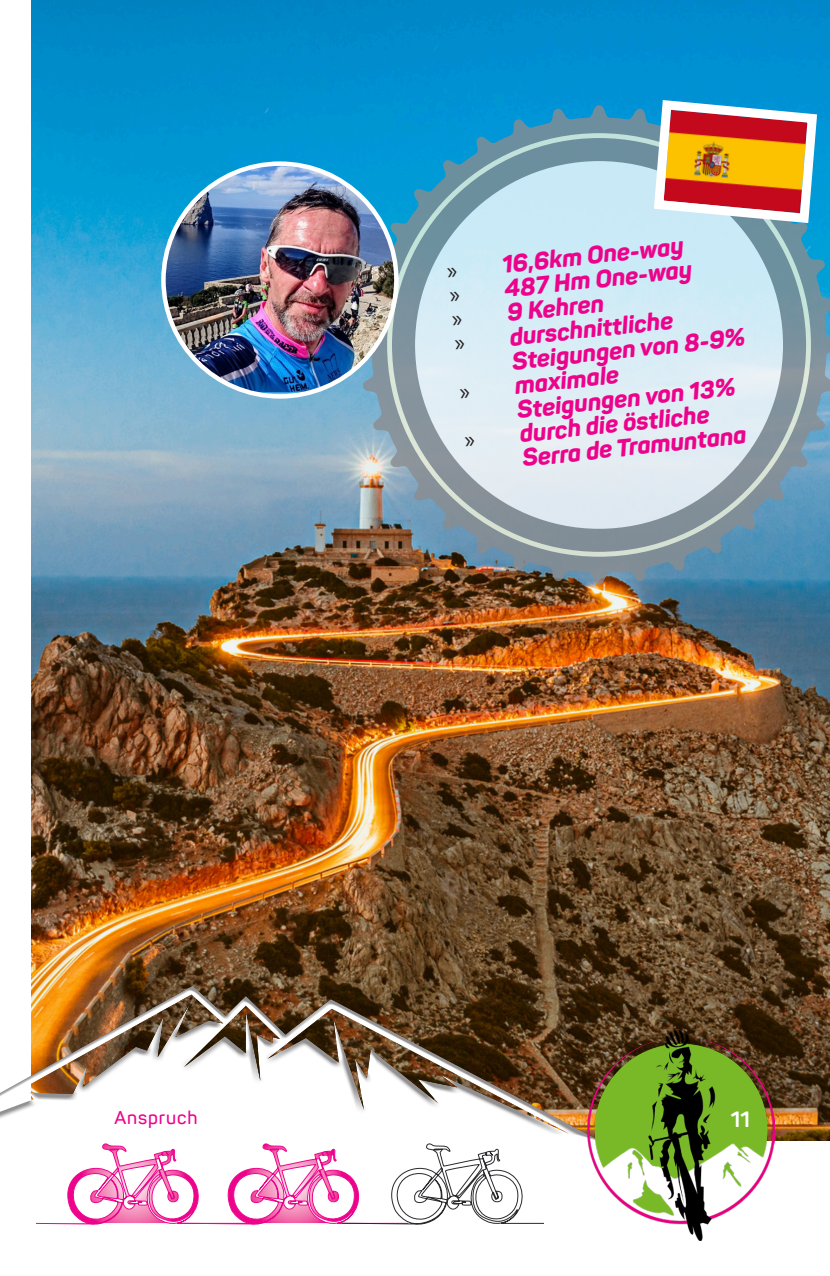
<style>
.page{position:relative;width:830px;height:1276px;background:#fff}
.page>*{position:absolute;margin:0;border:0;box-sizing:border-box;transform-origin:0 0}
.t1{font:italic 800 24.3px "Panton";color:#ed028c}
.t2{font:700 21.82px "Panton";color:#fff}
.t3{font:600 18.22px "Panton";letter-spacing:.05em;color:#ed028c}
.s1{font-family:"Myriad Pro";font-weight:400;font-style:normal;color:#231f20}
</style>
<div class="page">
<img style="left:32px;top:0;width:797px;height:1140px">
<svg style="left:0;top:984px;width:604px;height:156px"></svg>
<img style="left:587px;top:1030px;width:186px;height:210px">
<img style="left:363px;top:105px;width:466px;height:480px">
<svg style="left:387px;top:133px;width:423px;height:424px"></svg>
<div style="left:415px;top:161px;width:367px;height:368px;background:linear-gradient(to bottom,#c5eaf8,#e7ecf1);border-radius:50%"></div>
<img style="left:163px;top:164px;width:233px;height:228px">
<div style="left:161px;top:161px;width:237px;height:238px;border:5px solid #fff;border-radius:50%"></div>
<svg style="left:648px;top:95px;width:173px;height:133px"></svg>
<svg style="left:37px;top:1143px;width:506px;height:82px"></svg>
<p class="t1" style="left:445px;top:261px;width:239px;rotate:-6deg"><span class="s1">»</span> 16,6km One-way</p>
<p class="t1" style="left:448px;top:285px;width:245px;rotate:-6deg"><span class="s1">»</span> 487 Hm One-way</p>
<p class="t1" style="left:451px;top:309px;width:154px;rotate:-6deg"><span class="s1">»</span> 9 Kehren</p>
<p class="t1" style="left:453px;top:333px;width:221px;rotate:-6deg"><span class="s1">»</span> durschnittliche</p>
<p class="t1" style="left:511px;top:352px;width:235px;rotate:-6deg">Steigungen von 8-9%</p>
<p class="t1" style="left:458px;top:382px;width:162px;rotate:-6deg"><span class="s1">»</span> maximale</p>
<p class="t1" style="left:516px;top:400px;width:220px;rotate:-6deg">Steigungen von 13%</p>
<p class="t1" style="left:463px;top:430px;width:247px;rotate:-6deg"><span class="s1">»</span> durch die östliche</p>
<p class="t1" style="left:521px;top:448px;width:226px;rotate:-6deg">Serra de Tramuntana</p>
<p class="t3" style="left:114px;top:1110px;width:85px">Anspruch</p>
<p class="t2" style="left:730px;top:1107px;width:21px">11</p>
</div>
